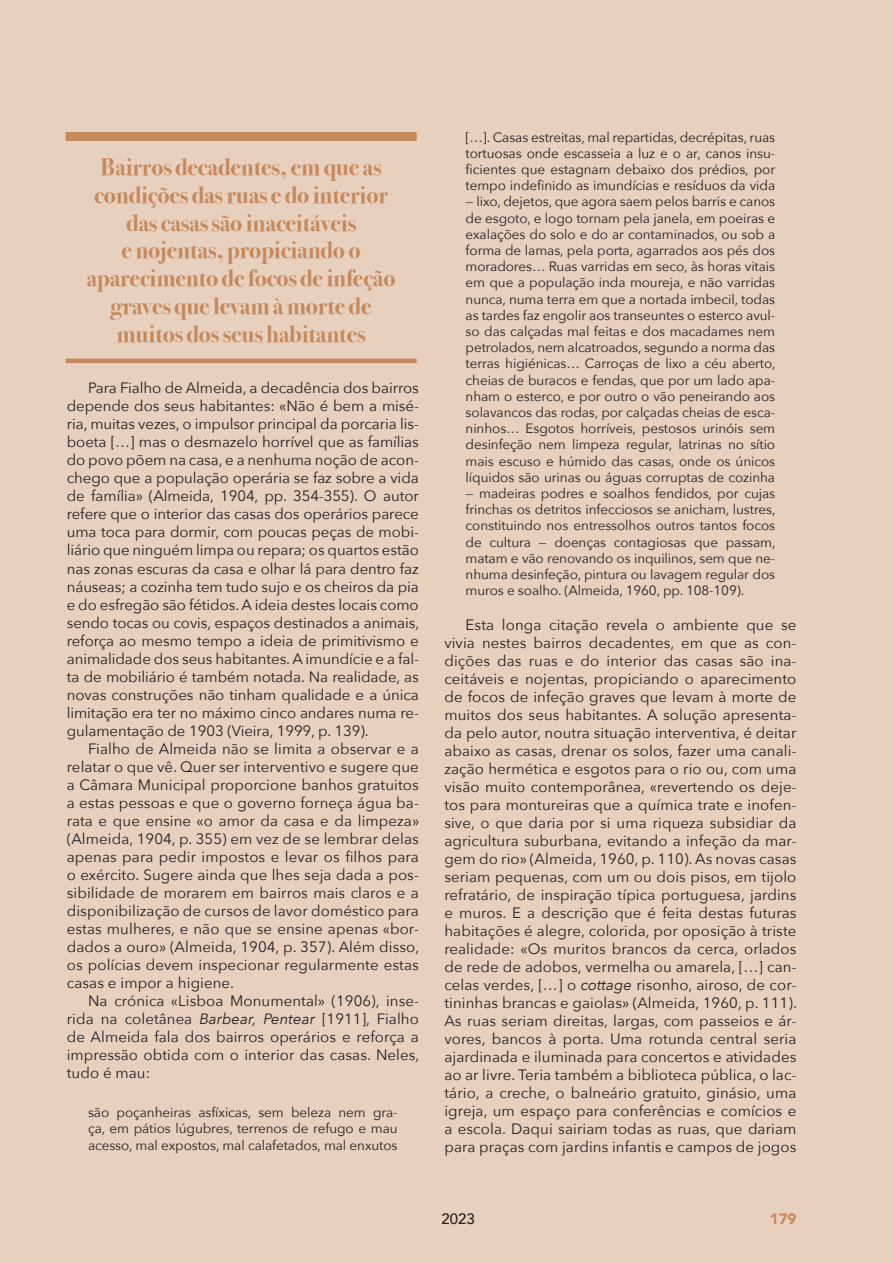
<style>
.page{position:relative;width:893px;height:1263px;background:#e8d0be}
.page>*{position:absolute;margin:0;border:0;box-sizing:border-box;transform-origin:0 0}
.t1{font:700 24px/27.8px "Bodoni Svty Two ITCTT";letter-spacing:-.005em;color:#c6895c;text-align:center}
.TEXTO{font:15px/18px "Avenir Next";letter-spacing:.005em;color:#231f20;text-align:justify}
.t2{font:500 15px "Avenir";color:#231f20}
.t3{font:900 15px "Avenir";color:#c6895c}
.Cita{font:13.5px/16.2px "Avenir Next";letter-spacing:-.005em;color:#231f20;text-align:justify}
.s1{font-style:italic}
</style>
<div class="page">
<div style="left:66px;top:132px;width:351px;height:9px;background:#c6895c"></div>
<hr style="left:66px;top:359px;width:351px;height:4px;background:#c6895c">
<p class="t1" style="left:87px;top:151px;width:311px">Bairros decadentes, em que as condições das ruas e do interior das casas são inaceitáveis<br>e nojentas, propiciando o aparecimento de focos de infeção graves que levam à morte de muitos dos seus habitantes</p>
<p class="TEXTO" style="left:67px;top:379px;width:354px;text-indent:21px">Para Fialho de Almeida, a decadência dos bairros depende dos seus habitantes: «Não é bem a misé&shy;ria, muitas vezes, o impulsor principal da porcaria lis&shy;boeta […] mas o desmazelo horrível que as famílias do povo põem na casa, e a nenhuma noção de acon&shy;chego que a população operária se faz sobre a vida de família» (Almeida, 1904, pp. 354-355). O autor refere que o interior das casas dos operários parece uma toca para dormir, com poucas peças de mobi&shy;liário que ninguém limpa ou repara; os quartos estão nas zonas escuras da casa e olhar lá para dentro faz náuseas; a cozinha tem tudo sujo e os cheiros da pia e do esfregão são fétidos. A ideia destes locais como sendo tocas ou covis, espaços destinados a animais, reforça ao mesmo tempo a ideia de primitivismo e animalidade dos seus habitantes. A imundície e a fal&shy;ta de mobiliário é também notada. Na realidade, as novas construções não tinham qualidade e a única limitação era ter no máximo cinco andares numa re&shy;gulamentação de 1903 (Vieira, 1999, p. 139).</p>
<p class="TEXTO" style="left:67px;top:739px;width:354px;text-indent:21px">Fialho de Almeida não se limita a observar e a relatar o que vê. Quer ser interventivo e sugere que a Câmara Municipal proporcione banhos gratuitos a estas pessoas e que o governo forneça água ba&shy;rata e que ensine «o amor da casa e da limpeza» (Almeida, 1904, p. 355) em vez de se lembrar delas apenas para pedir impostos e levar os filhos para o exército. Sugere ainda que lhes seja dada a pos&shy;sibilidade de morarem em bairros mais claros e a disponibilização de cursos de lavor doméstico para estas mulheres, e não que se ensine apenas «bor&shy;dados a ouro» (Almeida, 1904, p. 357). Além disso, os polícias devem inspecionar regularmente estas casas e impor a higiene.</p>
<p class="TEXTO" style="left:67px;top:991px;width:354px;text-indent:21px">Na crónica «Lisboa Monumental» (1906), inse&shy;rida na coletânea <span class="s1">Barbear, Pentear</span> [1911], Fialho de Almeida fala dos bairros operários e reforça a impressão obtida com o interior das casas. Neles, tudo é mau:</p>
<p class="Cita" style="left:88px;top:1104px;width:311px">são poçanheiras asfíxicas, sem beleza nem gra&shy;ça, em pátios lúgubres, terrenos de refugo e mau acesso, mal expostos, mal calafetados, mal enxutos</p>
<p class="Cita" style="left:466px;top:128px;width:311px">[…]. Casas estreitas, mal repartidas, decrépitas, ruas tortuosas onde escasseia a luz e o ar, canos insu&shy;ficientes que estagnam debaixo dos prédios, por tempo indefinido as imundícias e resíduos da vida</p>
<p class="Cita" style="left:466px;top:193px;width:311px">— lixo, dejetos, que agora saem pelos barris e canos de esgoto, e logo tornam pela janela, em poeiras e exalações do solo e do ar contaminados, ou sob a forma de lamas, pela porta, agarrados aos pés dos moradores… Ruas varridas em seco, às horas vitais em que a população inda moureja, e não varridas nunca, numa terra em que a nortada imbecil, todas as tardes faz engolir aos transeuntes o esterco avul&shy;so das calçadas mal feitas e dos macadames nem petrolados, nem alcatroados, segundo a norma das terras higiénicas… Carroças de lixo a céu aberto, cheias de buracos e fendas, que por um lado apa&shy;nham o esterco, e por outro o vão peneirando aos solavancos das rodas, por calçadas cheias de esca&shy;ninhos… Esgotos horríveis, pestosos urinóis sem desinfeção nem limpeza regular, latrinas no sítio mais escuso e húmido das casas, onde os únicos líquidos são urinas ou águas corruptas de cozinha</p>
<p class="Cita" style="left:466px;top:485px;width:311px">— madeiras podres e soalhos fendidos, por cujas frinchas os detritos infecciosos se anicham, lustres, constituindo nos entressolhos outros tantos focos de cultura — doenças contagiosas que passam, matam e vão renovando os inquilinos, sem que ne&shy;nhuma desinfeção, pintura ou lavagem regular dos muros e soalho. (Almeida, 1960, pp. 108-109).</p>
<p class="TEXTO" style="left:444px;top:615px;width:354px;text-indent:21px">Esta longa citação revela o ambiente que se vivia nestes bairros decadentes, em que as con&shy;dições das ruas e do interior das casas são ina&shy;ceitáveis e nojentas, propiciando o aparecimento de focos de infeção graves que levam à morte de muitos dos seus habitantes. A solução apresenta&shy;da pelo autor, noutra situação interventiva, é deitar abaixo as casas, drenar os solos, fazer uma canali&shy;zação hermética e esgotos para o rio ou, com uma visão muito contemporânea, «revertendo os deje&shy;tos para montureiras que a química trate e inofen&shy;sive, o que daria por si uma riqueza subsidiar da agricultura suburbana, evitando a infeção da mar&shy;gem do rio» (Almeida, 1960, p. 110). As novas casas seriam pequenas, com um ou dois pisos, em tijolo refratário, de inspiração típica portuguesa, jardins e muros. E a descrição que é feita destas futuras habitações é alegre, colorida, por oposição à triste realidade: «Os muritos brancos da cerca, orlados de rede de adobos, vermelha ou amarela, […] can&shy;celas verdes, […] o <span class="s1">cottage</span> risonho, airoso, de cor&shy;tininhas brancas e gaiolas» (Almeida, 1960, p. 111).<br>As ruas seriam direitas, largas, com passeios e ár&shy;vores, bancos à porta. Uma rotunda central seria ajardinada e iluminada para concertos e atividades ao ar livre. Teria também a biblioteca pública, o lac&shy;tário, a creche, o balneário gratuito, ginásio, uma igreja, um espaço para conferências e comícios e a escola. Daqui sairiam todas as ruas, que dariam para praças com jardins infantis e campos de jogos</p>
<p class="t2" style="left:441px;top:1206px;width:35px">2023</p>
<p class="t3" style="left:770px;top:1206px;width:28px">179</p>
</div>
